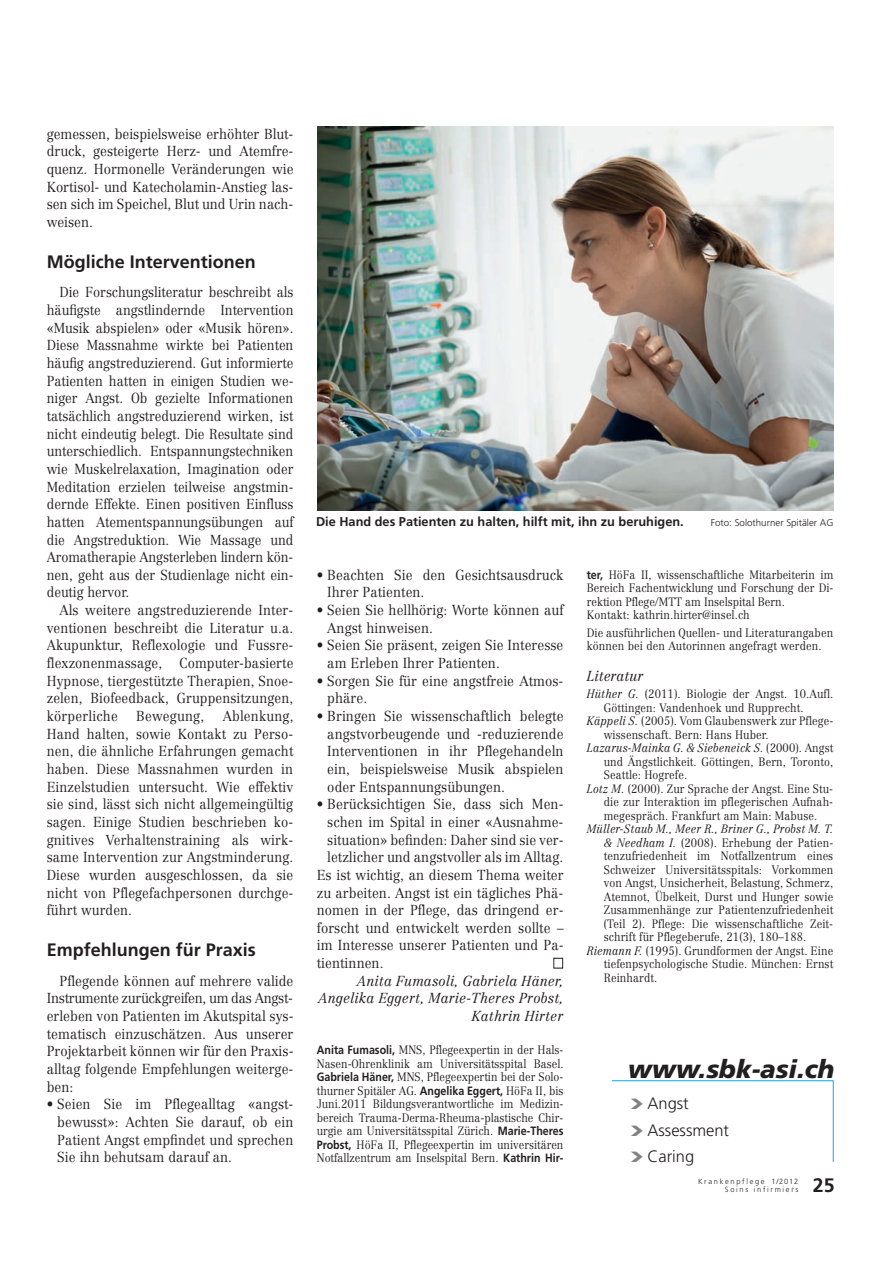
<style>
.page{position:relative;width:893px;height:1263px;background:#fff}
.page>*{position:absolute;margin:0;border:0;box-sizing:border-box;transform-origin:0 0}
.t1{font:italic 900 25.5px "Frutiger";color:#231f20}
.t2{font:700 19.5px "Frutiger";color:#231f20}
.t3{font:700 18px "Frutiger";color:#231f20}
.t4{font:300 16.5px/26.5px "Frutiger";color:#231f20}
.t5{font:300 14.25px/17.7px "Centennial";letter-spacing:.005em;color:#231f20;text-align:justify;scale:.92 1}
.t6{font:300 14.25px/17.7px "Centennial";letter-spacing:.005em;color:#231f20;text-align:justify;scale:.9 1}
.t7{font:300 14.25px/17.7px "Centennial";letter-spacing:.005em;color:#231f20;text-align:justify;scale:.91 1}
.t8{font:italic 300 14.25px/17.7px "Centennial";letter-spacing:.01em;color:#231f20;text-align:right;scale:.94 1}
.t9{font:14.25px "Zapf Dingbats";color:#fff;scale:.9 1}
.t10{font:700 12.75px "Frutiger";color:#231f20}
.t11{font:300 12px/13.5px "Centennial";letter-spacing:.01em;color:#231f20;scale:.89 1}
.t12{font:italic 300 12px "Centennial";letter-spacing:.01em;color:#231f20;scale:.89 1}
.t13{font:300 9.75px "Frutiger";color:#231f20}
.t14{font:300 7.5px/8.2px "Frutiger";letter-spacing:.22em;color:#231f20;text-align:right}
.s1{font-family:"Frutiger";font-weight:700}
.s2{font-style:italic}
.s3{font-style:normal}
.s4{color:#808285}
</style>
<div class="page">
<hr style="left:833px;top:1080px;width:1px;height:82px;background:#00aeef">
<hr style="left:612px;top:1080px;width:221px;height:1px;background:#00aeef">
<img style="left:317px;top:127px;width:516px;height:384px">
<p class="t5" style="left:47px;top:126px;width:270px">gemessen, beispielsweise erhöhter Blut&shy;druck, gesteigerte Herz- und Atemfre&shy;quenz. Hormonelle Veränderungen wie Kortisol- und Katecholamin-Anstieg las&shy;sen sich im Speichel, Blut und Urin nach&shy;weisen.</p>
<h3 class="t3" style="left:47px;top:254px;width:211px">Mögliche Interventionen</h3>
<p class="t6" style="left:47px;top:285px;width:276px;text-indent:13px">Die Forschungsliteratur beschreibt als häufigste angstlindernde Intervention «Musik abspielen» oder «Musik hören».<br>Diese Massnahme wirkte bei Patienten häufig angstreduzierend. Gut informierte Patienten hatten in einigen Studien we&shy;niger Angst. Ob gezielte Informationen tatsächlich angstreduzierend wirken, ist nicht eindeutig belegt. Die Resultate sind unterschiedlich. Entspannungstechniken wie Muskelrelaxation, Imagination oder Meditation erzielen teilweise angstmin&shy;dernde Effekte. Einen positiven Einfluss hatten Atementspannungsübungen auf die Angstreduktion. Wie Massage und Aromatherapie Angsterleben lindern kön&shy;nen, geht aus der Studienlage nicht ein&shy;deutig hervor.</p>
<p class="t7" style="left:47px;top:602px;width:273px;text-indent:13px">Als weitere angstreduzierende Inter&shy;ventionen beschreibt die Literatur u.a.<br>Akupunktur, Reflexologie und Fussre&shy;flexzonenmassage, Computer-basierte Hypnose, tiergestützte Therapien, Snoe&shy;zelen, Biofeedback, Gruppensitzungen, körperliche</p>
<p class="t7" style="left:47px;top:708px;width:273px;text-indent:176px">Ablenkung, Hand halten, sowie Kontakt zu Perso&shy;nen, die ähnliche Erfahrungen gemacht haben. Diese Massnahmen wurden in Einzelstudien untersucht. Wie effektiv sie sind, lässt sich nicht allgemeingültig sagen. Einige Studien beschrieben ko&shy;gnitives Verhaltenstraining als wirk&shy;same Intervention zur Angstminderung.<br>Diese wurden ausgeschlossen, da sie nicht von Pflegefachpersonen durchge&shy;führt wurden.</p>
<h3 class="t3" style="left:47px;top:942px;width:211px">Empfehlungen für Praxis</h3>
<p class="t5" style="left:47px;top:973px;width:270px;text-indent:13px">Pflegende können auf mehrere valide Instrumente zurückgreifen, um das Angst&shy;erleben von Patienten im Akutspital sys&shy;tematisch einzuschätzen. Aus unserer Projektarbeit können wir für den Praxis&shy;alltag folgende Empfehlungen weiterge&shy;ben:</p>
<p class="t5" style="left:57px;top:1097px;width:258px;text-indent:-10px">• Seien Sie im Pflegealltag «angst&shy;bewusst»: Achten Sie darauf, ob ein Patient Angst empfindet und sprechen Sie ihn behutsam darauf an.</p>
<p class="t7" style="left:136px;top:708px;width:76px">Bewegung,</p>
<p class="t10" style="left:316px;top:516px;width:369px">Die Hand des Patienten zu halten, hilft mit, ihn zu beruhigen.</p>
<p class="t13" style="left:711px;top:518px;width:124px">Foto: Solothurner Spitäler AG</p>
<p class="t5" style="left:327px;top:567px;width:258px;text-indent:-10px">• Beachten Sie den Gesichtsausdruck<br>Ihrer Patienten.</p>
<p class="t5" style="left:327px;top:602px;width:258px;text-indent:-10px">• Seien Sie hellhörig: Worte können auf<br>Angst hinweisen.</p>
<p class="t5" style="left:327px;top:638px;width:258px;text-indent:-10px">• Seien Sie präsent, zeigen Sie Interesse am Erleben Ihrer Patienten.</p>
<p class="t5" style="left:327px;top:673px;width:258px;text-indent:-10px">• Sorgen Sie für eine angstfreie Atmos&shy;phäre.</p>
<p class="t5" style="left:327px;top:708px;width:258px;text-indent:-10px">• Bringen Sie wissenschaftlich belegte angstvorbeugende und -reduzierende Interventionen in ihr Pflegehandeln ein, beispielsweise Musik abspielen oder Entspannungsübungen.</p>
<p class="t5" style="left:317px;top:797px;width:270px">• Berücksichtigen Sie, dass sich Men-</p>
<p class="t5" style="left:327px;top:814px;width:258px">schen im Spital in einer «Ausnahme-</p>
<p class="t5" style="left:327px;top:832px;width:258px">situation» befinden: Daher sind sie ver-</p>
<p class="t5" style="left:327px;top:849px;width:258px">letzlicher und angstvoller als im Alltag.</p>
<p class="t5" style="left:317px;top:867px;width:270px">Es ist wichtig, an diesem Thema weiter</p>
<p class="t5" style="left:317px;top:885px;width:270px">zu arbeiten. Angst ist ein tägliches Phä-</p>
<p class="t5" style="left:317px;top:902px;width:270px">nomen in der Pflege, das dringend er-</p>
<p class="t5" style="left:317px;top:920px;width:270px">forscht und entwickelt werden sollte –</p>
<p class="t5" style="left:317px;top:938px;width:270px">im Interesse unserer Patienten und Pa-</p>
<p class="t5" style="left:317px;top:955px;width:74px">tientinnen.</p>
<p class="t9" style="left:553px;top:955px;width:12px">■</p>
<p class="t8" style="left:318px;top:973px;width:262px">Anita Fumasoli, Gabriela Häner,<br>Angelika Eggert, Marie-Theres Probst,<br>Kathrin Hirter</p>
<p class="t11" style="left:317px;top:1044px;width:279px;text-align:justify"><span class="s1">Anita Fumasoli,</span> MNS, Pflegeexpertin in der Hals-Nasen-Ohrenklinik am Universitätsspital Basel.<br><span class="s1">Gabriela Häner,</span> MNS, Pflegeexpertin bei der Solo&shy;thurner Spitäler AG. <span class="s1">Angelika Eggert,</span> HöFa II, bis Juni.2011 Bildungsverantwortliche im Medizin&shy;bereich Trauma-Derma-Rheuma-plastische Chir&shy;urgie am Universitätsspital Zürich. <span class="s1">Marie-Theres Probst,</span> HöFa II, Pflegeexpertin im universitären Notfallzentrum am Inselspital Bern. <span class="s1">Kathrin Hir-</span></p>
<p class="t11" style="left:587px;top:569px;width:279px"><span class="s1">ter,</span> HöFa II, wissenschaftliche Mitarbeiterin im Bereich Fachentwicklung und Forschung der Di&shy;rektion Pflege/MTT am Inselspital Bern.<br>Kontakt: kathrin.hirter@insel.ch</p>
<p class="t11" style="left:587px;top:627px;width:278px">Die ausführlichen Quellen- und Literaturangaben können bei den Autorinnen angefragt werden.</p>
<p class="t8" style="left:587px;top:668px;width:62px">Literatur</p>
<p class="t11" style="left:587px;top:688px;width:278px"><span class="s2">Hüther G.</span> (2011). Biologie der Angst. 10.Aufl.</p>
<p class="t11" style="left:604px;top:702px;width:226px">Göttingen: Vandenhoek und Rupprecht.</p>
<p class="t11" style="left:587px;top:715px;width:278px"><span class="s2">Käppeli S.</span> (2005). Vom Glaubenswerk zur Pflege-</p>
<p class="t11" style="left:604px;top:729px;width:187px">wissenschaft. Bern: Hans Huber.</p>
<p class="t12" style="left:587px;top:743px;width:279px">Lazarus-Mainka G. &amp; Siebeneick S. <span class="s3">(2000). Angst</span></p>
<p class="t11" style="left:604px;top:756px;width:259px">und Ängstlichkeit. Göttingen, Bern, Toronto,</p>
<p class="t11" style="left:604px;top:769px;width:95px">Seattle: Hogrefe.</p>
<p class="t11" style="left:587px;top:783px;width:278px"><span class="s2">Lotz M.</span> (2000). Zur Sprache der Angst. Eine Stu-</p>
<p class="t11" style="left:604px;top:796px;width:259px">die zur Interaktion im pflegerischen Aufnah-</p>
<p class="t11" style="left:604px;top:810px;width:241px">megespräch. Frankfurt am Main: Mabuse.</p>
<p class="t12" style="left:587px;top:824px;width:278px">Müller-Staub M., Meer R., Briner G., Probst M. T.</p>
<p class="t11" style="left:604px;top:837px;width:259px"><span class="s2">&amp; Needham I.</span> (2008). Erhebung der Patien-</p>
<p class="t11" style="left:604px;top:850px;width:259px">tenzufriedenheit im Notfallzentrum eines</p>
<p class="t11" style="left:604px;top:864px;width:259px">Schweizer Universitätsspitals: Vorkommen</p>
<p class="t11" style="left:604px;top:877px;width:259px">von Angst, Unsicherheit, Belastung, Schmerz,</p>
<p class="t11" style="left:604px;top:891px;width:259px">Atemnot, Übelkeit, Durst und Hunger sowie</p>
<p class="t11" style="left:604px;top:904px;width:259px">Zusammenhänge zur Patientenzufriedenheit</p>
<p class="t11" style="left:604px;top:918px;width:259px">(Teil 2). Pflege: Die wissenschaftliche Zeit-</p>
<p class="t11" style="left:604px;top:931px;width:229px">schrift für Pflegeberufe, 21(3), 180–188.</p>
<p class="t11" style="left:587px;top:945px;width:278px"><span class="s2">Riemann F.</span> (1995). Grundformen der Angst. Eine</p>
<p class="t11" style="left:604px;top:958px;width:259px">tiefenpsychologische Studie. München: Ernst</p>
<p class="t11" style="left:604px;top:972px;width:62px">Reinhardt.</p>
<h1 class="t1" style="left:628px;top:1059px;width:208px">www.sbk-asi.ch</h1>
<h3 class="t4" style="left:630px;top:1091px;width:101px"><span class="s4">❯</span> Angst<br><span class="s4">❯</span> Assessment <span class="s4">❯</span> Caring</h3>
<p class="t14" style="left:698px;top:1178px;width:102px">Krankenpflege 1/2012<br>Soins infirmiers</p>
<h2 class="t2" style="left:813px;top:1178px;width:23px">25</h2>
</div>
